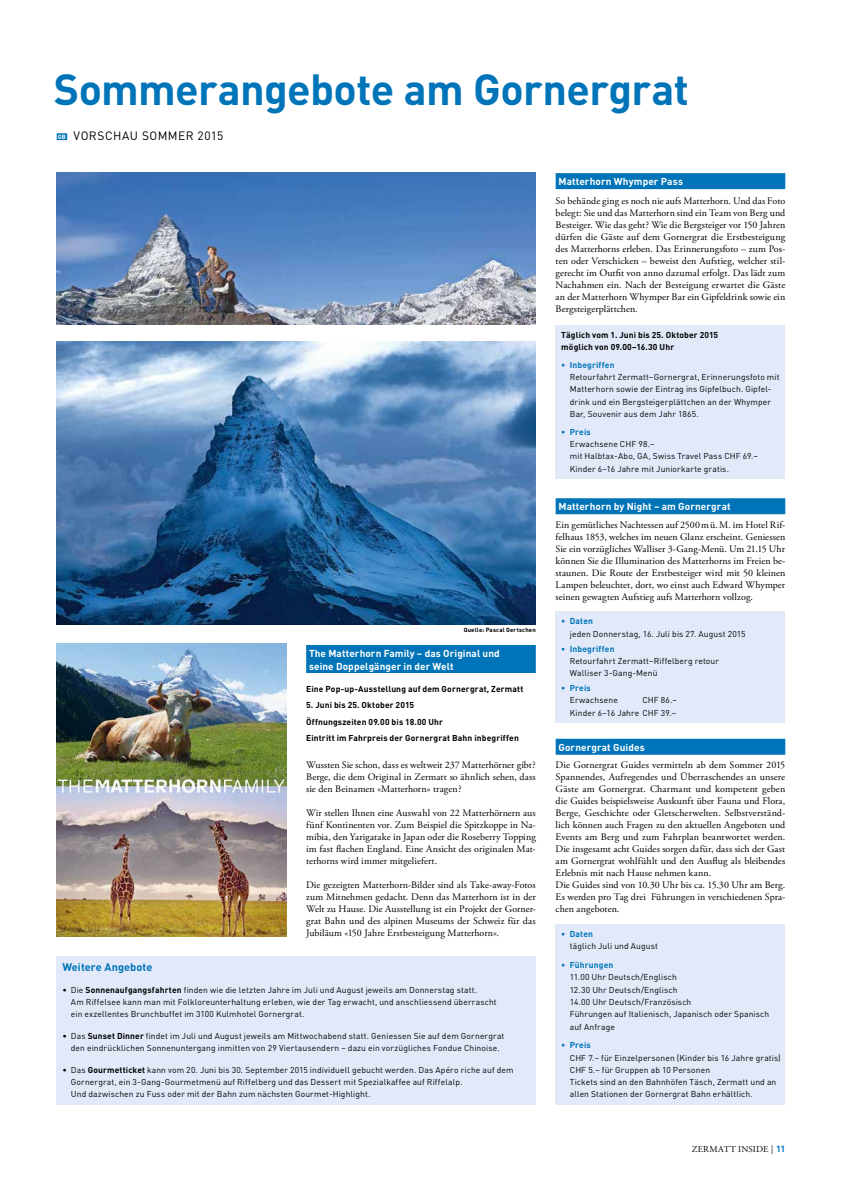
<style>
.page{position:relative;width:842px;height:1191px;background:#fff}
.page>*{position:absolute;margin:0;border:0;box-sizing:border-box;transform-origin:0 0}
.t1{font:700 43px "DIN";letter-spacing:-.015em;color:#0074b8}
.t2{font:12px "DIN";letter-spacing:.035em;color:#000}
.t3{font:700 11px "DIN";color:#0074b8}
.t4{font:10px/12px "Adobe Garamond Pro";letter-spacing:.01em;color:#000;text-align:justify}
.t5{font:700 10px/13px "DIN";letter-spacing:.01em;color:#fff}
.t6{font:9px "Adobe Garamond Pro";letter-spacing:.02em;color:#000}
.t7{font:8.5px/12.2px "DIN";letter-spacing:.015em;color:#000}
.t8{font:700 8.5px/16.5px "DIN";letter-spacing:.015em;color:#000}
.t9{font:700 8.5px "DIN";letter-spacing:.015em;color:#0074b8}
.t10{font:700 6px "DIN";letter-spacing:.03em;color:#000}
.s1{font-weight:700;font-size:6px;color:#fff}
.s2{font-weight:700}
.s3{font-family:"DIN";font-weight:700;color:#0074b8}
</style>
<div class="page">
<img style="left:57px;top:172px;width:479px;height:152px">
<img style="left:57px;top:644px;width:229px;height:292px">
<img style="left:57px;top:341px;width:479px;height:283px">
<div style="left:556px;top:325px;width:229px;height:154px;background:#e2eafa"></div>
<div style="left:556px;top:173px;width:229px;height:16px;background:#0074b8"></div>
<div style="left:57px;top:133px;width:10px;height:7px;background:#0074b8"></div>
<div style="left:306px;top:645px;width:230px;height:28px;background:#0074b8"></div>
<div style="left:556px;top:498px;width:229px;height:16px;background:#0074b8"></div>
<div style="left:556px;top:738px;width:229px;height:16px;background:#0074b8"></div>
<div style="left:57px;top:956px;width:479px;height:148px;background:#e2eafa"></div>
<div style="left:556px;top:611px;width:229px;height:112px;background:#e2eafa"></div>
<div style="left:556px;top:924px;width:229px;height:180px;background:#e2eafa"></div>
<h1 class="t1" style="left:54px;top:62px;width:637px">Sommerangebote am Gornergrat</h1>
<p class="t2" style="left:58px;top:128px;width:167px"><span class="s1">GB</span> VORSCHAU SOMMER 2015</p>
<p class="t5" style="left:558px;top:174px;width:126px">Matterhorn Whymper Pass</p>
<p class="t4" style="left:556px;top:195px;width:231px">So behände ging es noch nie aufs Matterhorn. Und das Foto belegt: Sie und das Matterhorn sind ein Team von Berg und Besteiger. Wie das geht? Wie die Bergsteiger vor 150 Jahren dürfen die Gäste auf dem Gornergrat die Erstbesteigung des Matterhorns erleben. Das Erinnerungsfoto – zum Pos&shy;ten oder Verschicken – beweist den Aufstieg, welcher stil&shy;gerecht im Outfit von anno dazumal erfolgt. Das lädt zum Nachahmen ein. Nach der Besteigung erwartet die Gäste an der Matterhorn Whymper Bar ein Gipfeldrink sowie ein Bergsteigerplättchen.</p>
<p class="t8" style="left:561px;top:328px;width:158px;line-height:12.2px">Täglich vom 1. Juni bis 25. Oktober 2015 möglich von 09.00–16.30 Uhr</p>
<p class="t9" style="left:561px;top:359px;width:55px">• Inbegriffen</p>
<p class="t7" style="left:570px;top:371px;width:211px">Retourfahrt Zermatt–Gornergrat, Erinnerungsfoto mit Matterhorn sowie der Eintrag ins Gipfelbuch. Gipfel&shy;drink und ein Bergsteigerplättchen an der Whymper Bar, Souvenir aus dem Jahr 1865.</p>
<p class="t9" style="left:561px;top:426px;width:31px">• Preis</p>
<p class="t7" style="left:570px;top:438px;width:190px">Erwachsene CHF 98.–<br>mit Halbtax-Abo, GA, Swiss Travel Pass CHF 69.–<br>Kinder 6–16 Jahre mit Juniorkarte gratis.</p>
<p class="t10" style="left:464px;top:626px;width:74px">Quelle: Pascal Gertschen</p>
<p class="t5" style="left:309px;top:646px;width:192px">The Matterhorn Family – das Original und seine Doppelgänger in der Welt</p>
<p class="t8" style="left:306px;top:680px;width:219px">Eine Pop-up-Ausstellung auf dem Gornergrat, Zermatt</p>
<p class="t8" style="left:306px;top:696px;width:214px">5. Juni bis 25. Oktober 2015<br>Öffnungszeiten 09.00 bis 18.00 Uhr<br>Eintritt im Fahrpreis der Gornergrat Bahn inbegriffen</p>
<p class="t4" style="left:306px;top:759px;width:231px">Wussten Sie schon, dass es weltweit 237 Matterhörner gibt?<br>Berge, die dem Original in Zermatt so ähnlich sehen, dass sie den Beinamen «Matterhorn» tragen?</p>
<p class="t4" style="left:306px;top:807px;width:231px">Wir stellen Ihnen eine Auswahl von 22 Matterhörnern aus fünf Kontinenten vor. Zum Beispiel die Spitzkoppe in Na&shy;mibia, den Yarigatake in Japan oder die Roseberry Topping im fast flachen England. Eine Ansicht des originalen Mat&shy;terhorns wird immer mitgeliefert.</p>
<p class="t4" style="left:306px;top:879px;width:231px">Die gezeigten Matterhorn-Bilder sind als Take-away-Fotos zum Mitnehmen gedacht. Denn das Matterhorn ist in der Welt zu Hause. Die Ausstellung ist ein Projekt der Gorner&shy;grat Bahn und des alpinen Museums der Schweiz für das Jubiläum «150 Jahre Erstbesteigung Matterhorn».</p>
<p class="t3" style="left:62px;top:959px;width:92px">Weitere Angebote</p>
<p class="t7" style="left:71px;top:983px;width:427px;text-indent:-8px">• Die <span class="s2">Sonnenaufgangsfahrten</span> finden wie die letzten Jahre im Juli und August jeweils am Donnerstag statt.<br>Am Riffelsee kann man mit Folkloreunterhaltung erleben, wie der Tag erwacht, und anschliessend überrascht ein exzellentes Brunchbuffet im 3100 Kulmhotel Gornergrat.</p>
<p class="t7" style="left:62px;top:1029px;width:443px;text-align:center">• Das <span class="s2">Sunset Dinner</span> findet im Juli und August jeweils am Mittwochabend statt. Geniessen Sie auf dem Gornergrat den eindrücklichen Sonnenuntergang inmitten von 29 Viertausendern – dazu ein vorzügliches Fondue Chinoise.</p>
<p class="t7" style="left:71px;top:1063px;width:444px;text-indent:-8px">• Das <span class="s2">Gourmetticket</span> kann vom 20. Juni bis 30. September 2015 individuell gebucht werden. Das Apéro riche auf dem<br>Gornergrat, ein 3-Gang-Gourmetmenü auf Riffelberg und das Dessert mit Spezialkaffee auf Riffelalp.<br>Und dazwischen zu Fuss oder mit der Bahn zum nächsten Gourmet-Highlight.</p>
<p class="t5" style="left:558px;top:499px;width:174px">Matterhorn by Night – am Gornergrat</p>
<p class="t4" style="left:556px;top:519px;width:231px">Ein gemütliches Nachtessen auf 2500mü.M. im Hotel Rif&shy;felhaus 1853, welches im neuen Glanz erscheint. Geniessen Sie ein vorzügliches Walliser 3-Gang-Menü. Um 21.15 Uhr können Sie die Illumination des Matterhorns im Freien be&shy;staunen. Die Route der Erstbesteiger wird mit 50 kleinen Lampen beleuchtet, dort, wo einst auch Edward Whymper seinen gewagten Aufstieg aufs Matterhorn vollzog.</p>
<p class="t9" style="left:561px;top:615px;width:33px">• Daten</p>
<p class="t7" style="left:570px;top:627px;width:177px">jeden Donnerstag, 16. Juli bis 27. August 2015</p>
<p class="t9" style="left:561px;top:643px;width:55px">• Inbegriffen</p>
<p class="t7" style="left:570px;top:654px;width:151px">Retourfahrt Zermatt–Riffelberg retour<br>Walliser 3-Gang-Menü</p>
<p class="t9" style="left:561px;top:682px;width:31px">• Preis</p>
<p class="t7" style="left:570px;top:694px;width:50px">Erwachsene</p>
<p class="t7" style="left:570px;top:694px;width:109px;text-align:right">CHF 86.–<br>Kinder 6–16 Jahre CHF 39.–</p>
<p class="t5" style="left:558px;top:740px;width:88px">Gornergrat Guides</p>
<p class="t4" style="left:556px;top:759px;width:231px;text-align:left">Die Gornergrat Guides vermitteln ab dem Sommer 2015<br>Spannendes, Aufregendes und Überraschendes an unsere Gäste am Gornergrat. Charmant und kompetent geben die Guides beispielsweise Auskunft über Fauna und Flora, Berge, Geschichte oder Gletscherwelten. Selbstverständ&shy;lich können auch Fragen zu den aktuellen Angeboten und Events am Berg und zum Fahrplan beantwortet werden.<br>Die insgesamt acht Guides sorgen dafür, dass sich der Gast am Gornergrat wohlfühlt und den Ausflug als bleibendes Erlebnis mit nach Hause nehmen kann.<br>Die Guides sind von 10.30 Uhr bis ca. 15.30 Uhr am Berg.<br>Es werden pro Tag drei Führungen in verschiedenen Spra&shy;chen angeboten.</p>
<p class="t9" style="left:561px;top:928px;width:33px">• Daten</p>
<p class="t7" style="left:570px;top:940px;width:90px">täglich Juli und August</p>
<p class="t9" style="left:561px;top:959px;width:54px">• Führungen</p>
<p class="t7" style="left:570px;top:971px;width:201px">11.00 Uhr Deutsch/Englisch<br>12.30 Uhr Deutsch/Englisch<br>14.00 Uhr Deutsch/Französisch<br>Führungen auf Italienisch, Japanisch oder Spanisch auf Anfrage</p>
<p class="t9" style="left:561px;top:1039px;width:31px">• Preis</p>
<p class="t7" style="left:570px;top:1051px;width:212px">CHF 7.– für Einzelpersonen (Kinder bis 16 Jahre gratis)<br>CHF 5.– für Gruppen ab 10 Personen<br>Tickets sind an den Bahnhöfen Täsch, Zermatt und an allen Stationen der Gornergrat Bahn erhältlich.</p>
<p class="t6" style="left:692px;top:1144px;width:95px">ZERMATT INSIDE | <span class="s3">11</span></p>
</div>
